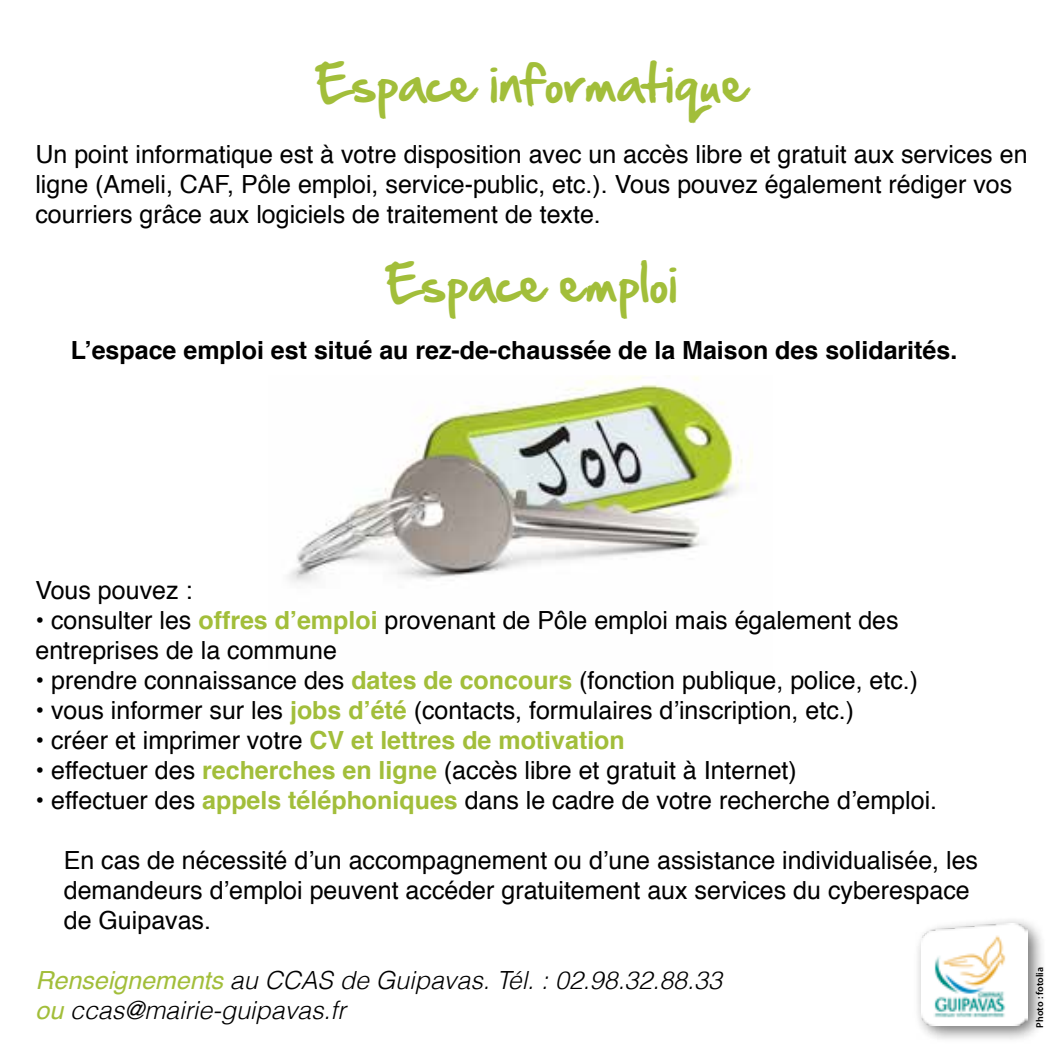
<style>
.page{position:relative;width:1063px;height:1063px;background:#fff}
.page>*{position:absolute;margin:0;border:0;box-sizing:border-box;transform-origin:0 0}
.t1{font:45px "Hand Of Sean";color:#a2be3a}
.t2{font:25px/30px "Helvetica";color:#000}
.t3{font:italic 300 25px/30px "Helvetica";color:#000}
.t4{font:700 25px "Helvetica";color:#000}
.t5{font:700 25px "Helvetica";color:#a2be3a}
.t6{font:600 10px "Myriad Pro";color:#000}
.s1{font-weight:700;color:#a2be3a}
.s2{font-weight:400;color:#000}
.s3{font-weight:400;color:#a2be3a}
</style>
<div class="page">
<img style="left:288px;top:376px;width:464px;height:207px">
<div style="left:913px;top:916px;width:134px;height:128px;background:#000;opacity:.55"></div>
<img style="left:921px;top:924px;width:107px;height:102px">
<h1 class="t1" style="left:316px;top:43px;width:434px">Espace informatique</h1>
<p class="t2" style="left:35px;top:140px;width:994px">Un point informatique est à votre disposition avec un accès libre et gratuit aux services en ligne (Ameli, CAF, Pôle emploi, service-public, etc.). Vous pouvez également rédiger vos courriers grâce aux logiciels de traitement de texte.</p>
<h1 class="t1" style="left:385px;top:243px;width:294px">Espace emploi</h1>
<p class="t4" style="left:71px;top:330px;width:888px">L’espace emploi est situé au rez-de-chaussée de la Maison des solidarités.</p>
<p class="t2" style="left:35px;top:576px;width:159px">Vous pouvez :</p>
<p class="t2" style="left:35px;top:606px;width:865px">• consulter les <span class="s1">offres d’emploi</span> provenant de Pôle emploi mais également des entreprises de la commune</p>
<p class="t2" style="left:35px;top:666px;width:884px">• prendre connaissance des <span class="s1">dates de concours</span> (fonction publique, police, etc.)</p>
<p class="t2" style="left:35px;top:696px;width:820px">• vous informer sur les <span class="s1">jobs d’été</span> (contacts, formulaires d’inscription, etc.)</p>
<p class="t5" style="left:35px;top:720px;width:591px"><span class="s2">• créer et imprimer votre</span> CV et lettres de motivation</p>
<p class="t2" style="left:35px;top:756px;width:763px">• effectuer des <span class="s1">recherches en ligne</span> (accès libre et gratuit à Internet)</p>
<p class="t2" style="left:35px;top:786px;width:903px">• effectuer des <span class="s1">appels téléphoniques</span> dans le cadre de votre recherche d’emploi.</p>
<p class="t2" style="left:64px;top:846px;width:916px">En cas de nécessité d’un accompagnement ou d’une assistance individualisée, les demandeurs d’emploi peuvent accéder gratuitement aux services du cyberespace de Guipavas.</p>
<p class="t3" style="left:35px;top:965px;width:688px"><span class="s3">Renseignements</span> au CCAS de Guipavas. Tél. : 02.98.32.88.33 <span class="s3">ou</span> ccas@mairie-guipavas.fr</p>
<p class="t6" style="left:1033px;top:1028px;width:62px;rotate:-90deg">Photo : fotolia</p>
</div>
